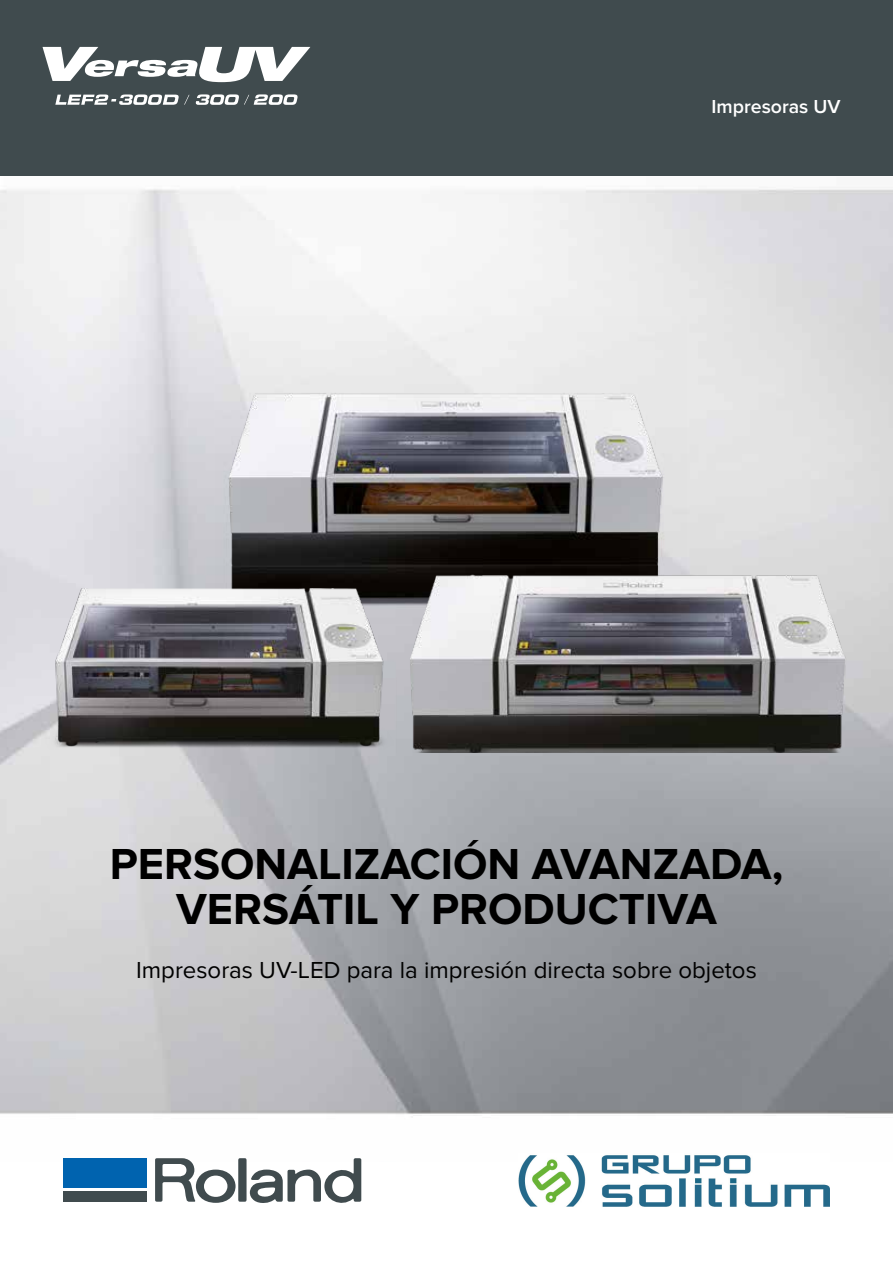
<style>
.page{position:relative;width:893px;height:1263px;background:#fff}
.page>*{position:absolute;margin:0;border:0;box-sizing:border-box;transform-origin:0 0}
.t1{font:700 45px/45px "Proxima Nova";color:#000;text-align:center}
.t2{font:24px "Proxima Nova";color:#000}
.t3{font:600 19.5px "Proxima Nova";color:#fff}
</style>
<div class="page">
<img style="left:0;top:187px;width:893px;height:975px">
<img style="left:215px;top:317px;width:471px;height:306px">
<img style="left:45px;top:589px;width:349px;height:158px">
<img style="left:396px;top:519px;width:460px;height:234px">
<div style="left:0;top:0;width:893px;height:176px;background:#404b4e"></div>
<div style="left:64px;top:1191px;width:83px;height:11px;background:#404b4e"></div>
<div style="left:64px;top:1158px;width:83px;height:30px;background:#0063af"></div>
<div style="left:238px;top:1158px;width:9px;height:44px;background:#404b4e;border-radius:2px"></div>
<svg style="left:250px;top:1158px;width:111px;height:45px"></svg>
<svg style="left:155px;top:1158px;width:81px;height:45px"></svg>
<svg style="left:43px;top:47px;width:267px;height:35px"></svg>
<svg style="left:195px;top:94px;width:103px;height:11px"></svg>
<svg style="left:55px;top:94px;width:134px;height:11px"></svg>
<img style="left:518px;top:1153px;width:311px;height:54px">
<p class="t3" style="left:711px;top:95px;width:131px">Impresoras UV</p>
<h1 class="t1" style="left:110px;top:842px;width:675px">PERSONALIZACIÓN AVANZADA,<br>VERSÁTIL Y PRODUCTIVA</h1>
<p class="t2" style="left:136px;top:956px;width:622px">Impresoras UV-LED para la impresión directa sobre objetos</p>
</div>
